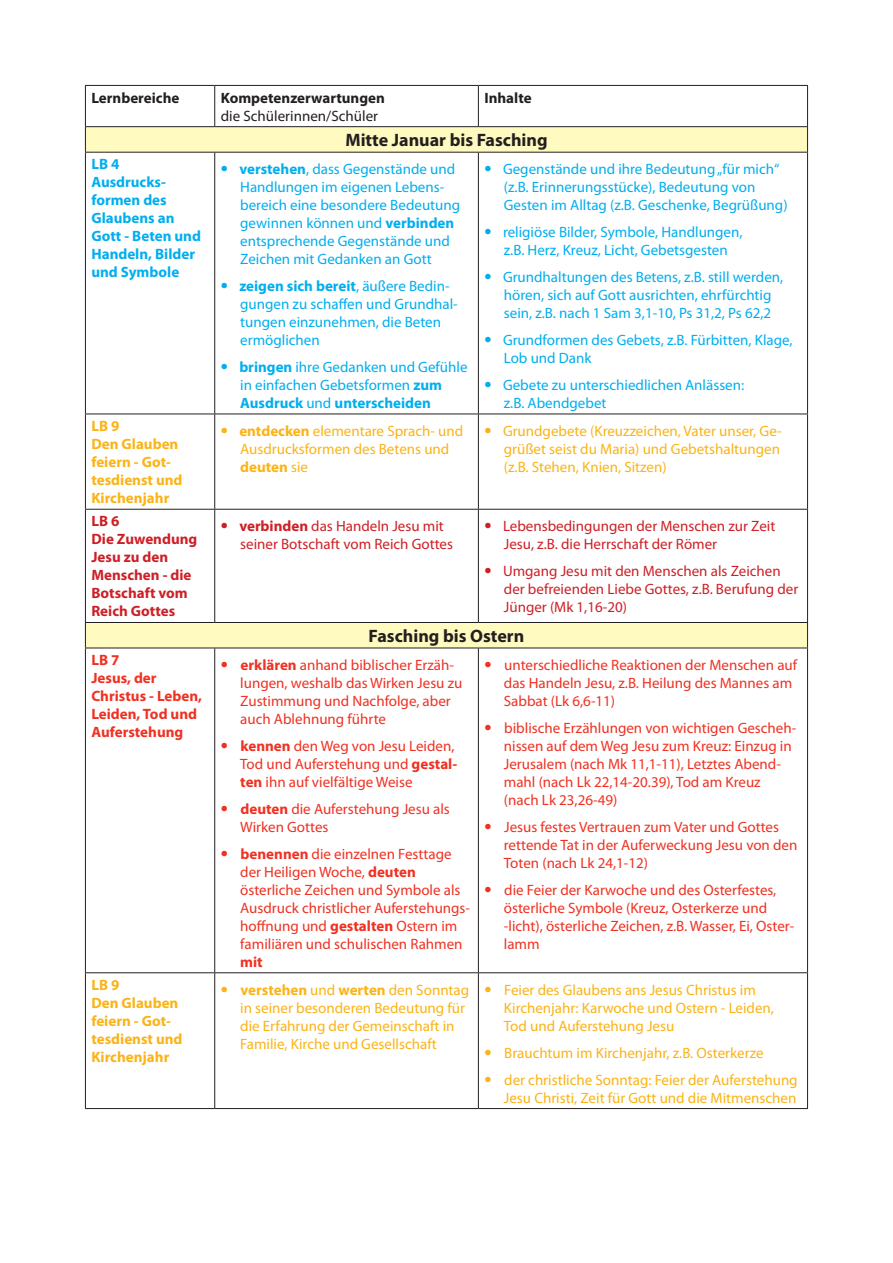
<style>
.page{position:relative;width:893px;height:1263px;background:#fff}
.page>*{position:absolute;margin:0;border:0;box-sizing:border-box;transform-origin:0 0}
.t1{font:700 18px "Myriad Pro";color:#231f20}
.t2{font:15px/18px "Myriad Pro";color:#ef3122}
.t3{font:15px/18px "Myriad Pro";color:#00aeef}
.t4{font:15px/18px "Myriad Pro";color:#fbb316}
.t5{font:15px/18px "Myriad Pro";color:#cd2026}
.t6{font:700 15px/18px "Myriad Pro";color:#fbb316}
.t7{font:700 15px/18px "Myriad Pro";color:#00aeef}
.t8{font:700 15px/18px "Myriad Pro";color:#cd2026}
.t9{font:700 15px/18px "Myriad Pro";color:#ef3122}
.t10{font:700 15px "Myriad Pro";color:#231f20}
.t11{font:15px "Myriad Pro";color:#231f20}
.s1{font-weight:700;font-size:21px}
.s2{font-weight:700}
</style>
<div class="page">
<svg style="left:86px;top:127px;width:721px;height:521px"></svg>
<hr style="left:214px;top:86px;width:1px;height:40px;background:#231f20">
<hr style="left:478px;top:86px;width:1px;height:40px;background:#231f20">
<hr style="left:85px;top:126px;width:130px;height:1px;background:#231f20">
<svg style="left:85px;top:127px;width:1px;height:25px"></svg>
<hr style="left:215px;top:126px;width:263px;height:1px;background:#231f20">
<hr style="left:478px;top:126px;width:330px;height:1px;background:#231f20">
<svg style="left:807px;top:127px;width:1px;height:25px"></svg>
<hr style="left:85px;top:152px;width:130px;height:1px;background:#231f20">
<hr style="left:85px;top:153px;width:1px;height:261px;background:#231f20">
<hr style="left:215px;top:152px;width:263px;height:1px;background:#231f20">
<hr style="left:214px;top:153px;width:1px;height:261px;background:#231f20">
<hr style="left:478px;top:152px;width:330px;height:1px;background:#231f20">
<hr style="left:478px;top:153px;width:1px;height:261px;background:#231f20">
<hr style="left:807px;top:153px;width:1px;height:261px;background:#231f20">
<hr style="left:85px;top:414px;width:130px;height:1px;background:#231f20">
<hr style="left:85px;top:414px;width:1px;height:95px;background:#231f20">
<hr style="left:215px;top:414px;width:263px;height:1px;background:#231f20">
<hr style="left:214px;top:414px;width:1px;height:95px;background:#231f20">
<hr style="left:478px;top:414px;width:330px;height:1px;background:#231f20">
<hr style="left:478px;top:414px;width:1px;height:95px;background:#231f20">
<hr style="left:807px;top:414px;width:1px;height:95px;background:#231f20">
<hr style="left:85px;top:509px;width:130px;height:1px;background:#231f20">
<hr style="left:85px;top:510px;width:1px;height:112px;background:#231f20">
<hr style="left:215px;top:509px;width:263px;height:1px;background:#231f20">
<hr style="left:214px;top:510px;width:1px;height:112px;background:#231f20">
<hr style="left:478px;top:509px;width:330px;height:1px;background:#231f20">
<hr style="left:478px;top:510px;width:1px;height:112px;background:#231f20">
<hr style="left:807px;top:510px;width:1px;height:112px;background:#231f20">
<hr style="left:85px;top:622px;width:130px;height:1px;background:#231f20">
<svg style="left:85px;top:623px;width:1px;height:25px"></svg>
<hr style="left:215px;top:622px;width:263px;height:1px;background:#231f20">
<hr style="left:478px;top:622px;width:330px;height:1px;background:#231f20">
<svg style="left:807px;top:623px;width:1px;height:25px"></svg>
<hr style="left:85px;top:648px;width:130px;height:1px;background:#231f20">
<hr style="left:85px;top:648px;width:1px;height:324px;background:#231f20">
<hr style="left:215px;top:648px;width:263px;height:1px;background:#231f20">
<hr style="left:214px;top:648px;width:1px;height:324px;background:#231f20">
<hr style="left:478px;top:648px;width:330px;height:1px;background:#231f20">
<hr style="left:478px;top:648px;width:1px;height:324px;background:#231f20">
<hr style="left:807px;top:648px;width:1px;height:324px;background:#231f20">
<hr style="left:85px;top:972px;width:130px;height:1px;background:#231f20">
<hr style="left:85px;top:973px;width:1px;height:135px;background:#231f20">
<hr style="left:215px;top:972px;width:263px;height:1px;background:#231f20">
<hr style="left:214px;top:973px;width:1px;height:135px;background:#231f20">
<hr style="left:478px;top:972px;width:330px;height:1px;background:#231f20">
<hr style="left:478px;top:973px;width:1px;height:135px;background:#231f20">
<hr style="left:807px;top:973px;width:1px;height:135px;background:#231f20">
<hr style="left:85px;top:1108px;width:130px;height:1px;background:#231f20">
<hr style="left:215px;top:1108px;width:263px;height:1px;background:#231f20">
<hr style="left:478px;top:1108px;width:330px;height:1px;background:#231f20">
<hr style="left:85px;top:85px;width:130px;height:1px;background:#231f20">
<hr style="left:85px;top:86px;width:1px;height:40px;background:#231f20">
<hr style="left:215px;top:85px;width:263px;height:1px;background:#231f20">
<hr style="left:478px;top:85px;width:330px;height:1px;background:#231f20">
<hr style="left:807px;top:86px;width:1px;height:40px;background:#231f20">
<p class="t10" style="left:91px;top:88px;width:89px">Lernbereiche</p>
<p class="t10" style="left:221px;top:88px;width:166px">Kompetenzerwartungen</p>
<p class="t11" style="left:221px;top:106px;width:159px">die Schülerinnen/Schüler</p>
<p class="t10" style="left:484px;top:88px;width:49px">Inhalte</p>
<p class="t1" style="left:345px;top:128px;width:204px">Mitte Januar bis Fasching</p>
<p class="t7" style="left:91px;top:155px;width:111px">LB 4<br>Ausdrucks&shy;formen des<br>Glaubens an<br>Gott - Beten und<br>Handeln, Bilder und Symbole</p>
<p class="t3" style="left:240px;top:160px;width:221px;text-indent:-19px"><span class="s1">•</span> <span class="s2">verstehen</span>, dass Gegenstände und<br>Handlungen im eigenen Lebens&shy;bereich eine besondere Bedeutung gewinnen können und <span class="s2">verbinden </span>entsprechende Gegenstände und<br>Zeichen mit Gedanken an Gott</p>
<p class="t3" style="left:240px;top:277px;width:219px;text-indent:-19px"><span class="s1">•</span> <span class="s2">zeigen sich bereit</span>, äußere Bedin&shy;gungen zu schaffen und Grundhal&shy;tungen einzunehmen, die Beten ermöglichen</p>
<p class="t3" style="left:240px;top:358px;width:229px;text-indent:-19px"><span class="s1">•</span> <span class="s2">bringen</span> ihre Gedanken und Gefühle in einfachen Gebetsformen <span class="s2">zum<br>Ausdruck</span> und <span class="s2">unterscheiden</span></p>
<p class="t3" style="left:504px;top:160px;width:285px;text-indent:-19px"><span class="s1">•</span> Gegenstände und ihre Bedeutung „für mich“ (z.B. Erinnerungsstücke), Bedeutung von<br>Gesten im Alltag (z.B. Geschenke, Begrüßung)</p>
<p class="t3" style="left:484px;top:223px;width:260px;text-align:center"><span class="s1">•</span> religiöse Bilder, Symbole, Handlungen, z.B. Herz, Kreuz, Licht, Gebetsgesten</p>
<p class="t3" style="left:484px;top:268px;width:300px;text-align:center"><span class="s1">•</span> Grundhaltungen des Betens, z.B. still werden, hören, sich auf Gott ausrichten, ehrfürchtig sein, z.B. nach 1 Sam 3,1-10, Ps 31,2, Ps 62,2</p>
<p class="t3" style="left:504px;top:331px;width:290px;text-indent:-19px"><span class="s1">•</span> Grundformen des Gebets, z.B. Fürbitten, Klage,<br>Lob und Dank</p>
<p class="t3" style="left:504px;top:376px;width:242px;text-indent:-19px"><span class="s1">•</span> Gebete zu unterschiedlichen Anlässen: z.B. Abendgebet</p>
<p class="t6" style="left:91px;top:417px;width:93px">LB 9<br>Den Glauben feiern - Got&shy;tesdienst und<br>Kirchenjahr</p>
<p class="t4" style="left:240px;top:421px;width:224px;text-indent:-19px"><span class="s1">•</span> <span class="s2">entdecken</span> elementare Sprach- und<br>Ausdrucksformen des Betens und <span class="s2">deuten</span> sie</p>
<p class="t4" style="left:504px;top:421px;width:280px;text-indent:-19px"><span class="s1">•</span> Grundgebete (Kreuzzeichen, Vater unser, Ge&shy;grüßet seist du Maria) und Gebetshaltungen (z.B. Stehen, Knien, Sitzen)</p>
<p class="t8" style="left:91px;top:512px;width:107px">LB 6<br>Die Zuwendung<br>Jesu zu den<br>Menschen - die<br>Botschaft vom<br>Reich Gottes</p>
<p class="t5" style="left:240px;top:517px;width:214px;text-indent:-19px"><span class="s1">•</span> <span class="s2">verbinden</span> das Handeln Jesu mit seiner Botschaft vom Reich Gottes</p>
<p class="t5" style="left:504px;top:517px;width:273px;text-indent:-19px"><span class="s1">•</span> Lebensbedingungen der Menschen zur Zeit<br>Jesu, z.B. die Herrschaft der Römer</p>
<p class="t5" style="left:504px;top:562px;width:296px;text-indent:-19px"><span class="s1">•</span> Umgang Jesu mit den Menschen als Zeichen der befreienden Liebe Gottes, z.B. Berufung der<br>Jünger (Mk 1,16-20)</p>
<p class="t1" style="left:369px;top:624px;width:157px">Fasching bis Ostern</p>
<p class="t9" style="left:91px;top:651px;width:112px">LB 7<br>Jesus, der<br>Christus - Leben,<br>Leiden, Tod und<br>Auferstehung</p>
<p class="t2" style="left:240px;top:655px;width:224px;text-indent:-19px"><span class="s1">•</span> <span class="s2">erklären</span> anhand biblischer Erzäh&shy;lungen, weshalb das Wirken Jesu zu<br>Zustimmung und Nachfolge, aber auch Ablehnung führte</p>
<p class="t2" style="left:240px;top:736px;width:218px;text-indent:-19px"><span class="s1">•</span> <span class="s2">kennen</span> den Weg von Jesu Leiden,<br>Tod und Auferstehung und <span class="s2">gestal&shy;ten</span> ihn auf vielfältige Weise</p>
<p class="t2" style="left:240px;top:799px;width:211px;text-indent:-19px"><span class="s1">•</span> <span class="s2">deuten</span> die Auferstehung Jesu als<br>Wirken Gottes</p>
<p class="t2" style="left:240px;top:844px;width:231px;text-indent:-19px"><span class="s1">•</span> <span class="s2">benennen</span> die einzelnen Festtage der Heiligen Woche, <span class="s2">deuten </span>österliche Zeichen und Symbole als Ausdruck christlicher Auferstehungs&shy;hoffnung und <span class="s2">gestalten</span> Ostern im familiären und schulischen Rahmen</p>
<p class="t9" style="left:240px;top:952px;width:24px">mit</p>
<p class="t2" style="left:504px;top:655px;width:295px;text-indent:-19px"><span class="s1">•</span> unterschiedliche Reaktionen der Menschen auf das Handeln Jesu, z.B. Heilung des Mannes am<br>Sabbat (Lk 6,6-11)</p>
<p class="t2" style="left:504px;top:718px;width:294px;text-indent:-19px"><span class="s1">•</span> biblische Erzählungen von wichtigen Gescheh&shy;nissen auf dem Weg Jesu zum Kreuz: Einzug in Jerusalem (nach Mk 11,1-11), Letztes Abend&shy;mahl (nach Lk 22,14-20.39), Tod am Kreuz (nach Lk 23,26-49)</p>
<p class="t2" style="left:504px;top:817px;width:295px;text-indent:-19px"><span class="s1">•</span> Jesus festes Vertrauen zum Vater und Gottes rettende Tat in der Auferweckung Jesu von den<br>Toten (nach Lk 24,1-12)</p>
<p class="t2" style="left:504px;top:880px;width:292px;text-indent:-19px"><span class="s1">•</span> die Feier der Karwoche und des Osterfestes, österliche Symbole (Kreuz, Osterkerze und -licht), österliche Zeichen, z.B. Wasser, Ei, Oster&shy;lamm</p>
<p class="t6" style="left:91px;top:975px;width:93px">LB 9<br>Den Glauben feiern - Got&shy;tesdienst und<br>Kirchenjahr</p>
<p class="t4" style="left:240px;top:980px;width:230px;text-indent:-19px"><span class="s1">•</span> <span class="s2">verstehen</span> und <span class="s2">werten</span> den Sonntag in seiner besonderen Bedeutung für die Erfahrung der Gemeinschaft in Familie, Kirche und Gesellschaft</p>
<p class="t4" style="left:504px;top:980px;width:272px;text-indent:-19px"><span class="s1">•</span> Feier des Glaubens ans Jesus Christus im<br>Kirchenjahr: Karwoche und Ostern - Leiden,<br>Tod und Auferstehung Jesu</p>
<p class="t4" style="left:484px;top:1043px;width:281px"><span class="s1">•</span> Brauchtum im Kirchenjahr, z.B. Osterkerze</p>
<p class="t4" style="left:484px;top:1070px;width:315px;text-align:right"><span class="s1">•</span> der christliche Sonntag: Feier der Auferstehung<br>Jesu Christi, Zeit für Gott und die Mitmenschen</p>
</div>
